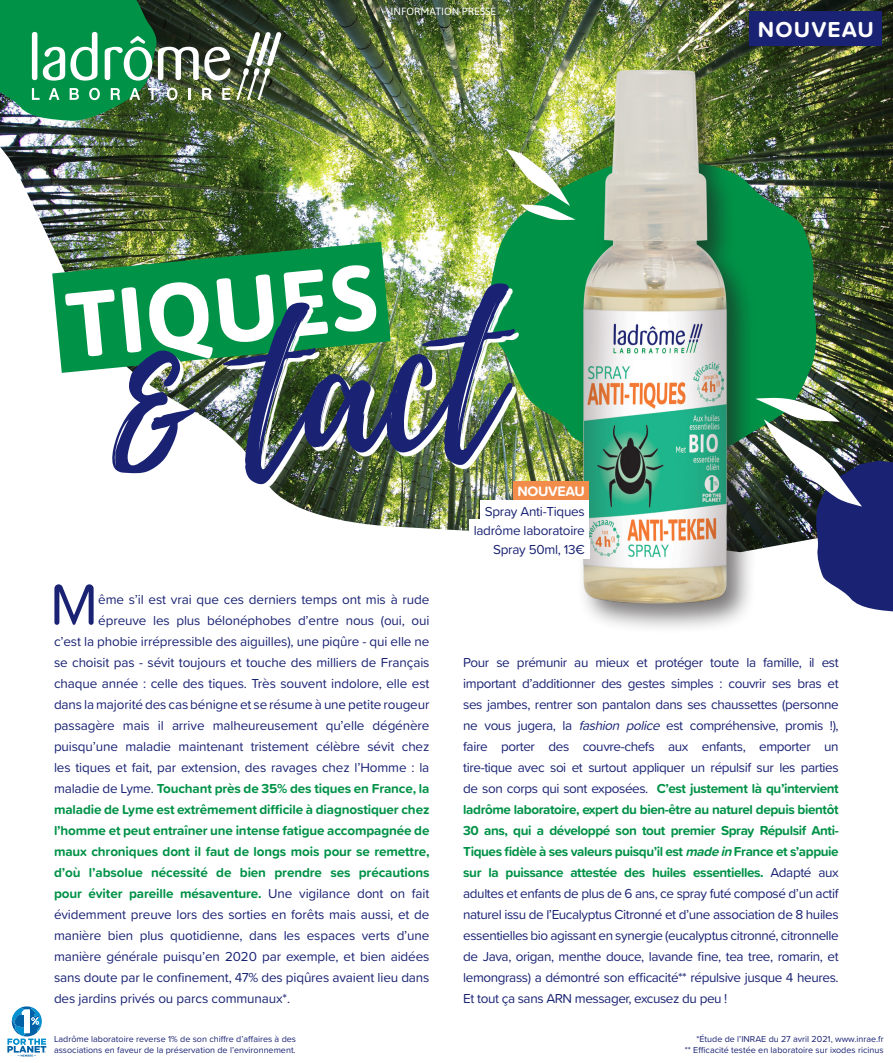
<style>
.page{position:relative;width:893px;height:1063px;background:#fff}
.page>*{position:absolute;margin:0;border:0;box-sizing:border-box;transform-origin:0 0}
.t1{font:187.8px "Playlist Script";color:#1a2373}
.t2{font:700 92.1px "Asap";color:#fff}
.t3{font:60px "Proxima Soft";color:#1a2373}
.t4{font:700 22.5px "Proxima Soft";letter-spacing:.05em;color:#fff}
.t5{font:700 14.25px "Proxima Soft";letter-spacing:-.02em;color:#fff}
.t6{font:13.5px/21px "Proxima Soft";letter-spacing:-.01em;color:#1a2373;text-align:justify}
.t7{font:700 13.5px "Proxima Soft";letter-spacing:-.01em;color:#009247}
.t8{font:10.5px "Asap";color:#fff}
.t9{font:9px/10.5px "Proxima Soft";color:#1a2373}
.s1{font-weight:400;color:#1a2373}
.s2{font-style:italic}
.s3{font-weight:700;color:#009247}
.s4{font-weight:700;font-style:italic;color:#009247}
</style>
<div class="page">
<img style="left:0;top:0;width:893px;height:531px">
<img style="left:52px;top:242px;width:339px;height:131px">
<img style="left:480px;top:159px;width:338px;height:293px">
<img style="left:555px;top:6px;width:200px;height:622px">
<img style="left:0;top:0;width:230px;height:121px">
<img style="left:236px;top:32px;width:46px;height:68px">
<div style="left:749px;top:11px;width:133px;height:34px;background:#1a2373"></div>
<div style="left:513px;top:481px;width:76px;height:20px;background:#f28c4a"></div>
<div style="left:480px;top:501px;width:109px;height:19px;background:#fff"></div>
<div style="left:469px;top:520px;width:120px;height:19px;background:#fff"></div>
<div style="left:489px;top:539px;width:100px;height:19px;background:#fff"></div>
<img style="left:116px;top:289px;width:403px;height:199px">
<svg style="left:755px;top:396px;width:138px;height:216px"></svg>
<img style="left:506px;top:149px;width:70px;height:73px">
<svg style="left:7px;top:1006px;width:39px;height:51px"></svg>
<p class="t8" style="left:391px;top:5px;width:107px">INFORMATION PRESSE</p>
<p class="t2" style="left:62px;top:260px;width:312px;rotate:-5deg">TIQUES</p>
<p class="t1" style="left:90px;top:275px;width:402px;rotate:-5deg">&amp; tact</p>
<p class="t5" style="left:517px;top:481px;width:69px">NOUVEAU</p>
<p class="t6" style="left:485px;top:500px;width:102px">Spray Anti-Tiques</p>
<p class="t6" style="left:474px;top:519px;width:113px">ladrôme laboratoire</p>
<p class="t6" style="left:493px;top:538px;width:93px">Spray 50ml, 13€</p>
<p class="t4" style="left:758px;top:12px;width:117px">NOUVEAU</p>
<p class="t3" style="left:50px;top:560px;width:50px">M</p>
<p class="t6" style="left:98px;top:588px;width:333px">ême s’il est vrai que ces derniers temps ont mis à rude</p>
<p class="t6" style="left:98px;top:609px;width:333px">épreuve les plus bélonéphobes d’entre nous (oui, oui</p>
<p class="t6" style="left:54px;top:630px;width:377px">c’est la phobie irrépressible des aiguilles), une piqûre - qui elle ne</p>
<p class="t6" style="left:54px;top:651px;width:377px">se choisit pas - sévit toujours et touche des milliers de Français</p>
<p class="t6" style="left:54px;top:672px;width:377px">chaque année : celle des tiques. Très souvent indolore, elle est</p>
<p class="t6" style="left:54px;top:693px;width:377px">dans la majorité des cas bénigne et se résume à une petite rougeur</p>
<p class="t6" style="left:54px;top:714px;width:377px">passagère mais il arrive malheureusement qu’elle dégénère</p>
<p class="t6" style="left:54px;top:735px;width:377px">puisqu’une maladie maintenant tristement célèbre sévit chez</p>
<p class="t6" style="left:54px;top:756px;width:377px">les tiques et fait, par extension, des ravages chez l’Homme : la</p>
<p class="t7" style="left:54px;top:778px;width:377px"><span class="s1">maladie de Lyme.</span> Touchant près de 35% des tiques en France, la</p>
<p class="t7" style="left:54px;top:799px;width:377px">maladie de Lyme est extrêmement difficile à diagnostiquer chez</p>
<p class="t7" style="left:54px;top:820px;width:377px">l’homme et peut entraîner une intense fatigue accompagnée de</p>
<p class="t7" style="left:54px;top:841px;width:377px">maux chroniques dont il faut de longs mois pour se remettre,</p>
<p class="t7" style="left:54px;top:862px;width:377px">d’où l’absolue nécessité de bien prendre ses précautions</p>
<p class="t7" style="left:54px;top:883px;width:377px">pour éviter pareille mésaventure. <span class="s1">Une vigilance dont on fait</span></p>
<p class="t6" style="left:54px;top:903px;width:377px">évidemment preuve lors des sorties en forêts mais aussi, et de</p>
<p class="t6" style="left:54px;top:924px;width:377px">manière bien plus quotidienne, dans les espaces verts d’une</p>
<p class="t6" style="left:54px;top:945px;width:377px">manière générale puisqu’en 2020 par exemple, et bien aidées</p>
<p class="t6" style="left:54px;top:966px;width:377px">sans doute par le confinement, 47% des piqûres avaient lieu dans</p>
<p class="t6" style="left:54px;top:987px;width:238px">des jardins privés ou parcs communaux*.</p>
<p class="t9" style="left:54px;top:1033px;width:244px">Ladrôme laboratoire reverse 1% de son chiffre d’affaires à des associations en faveur de la préservation de l’environnement.</p>
<p class="t6" style="left:463px;top:651px;width:377px">Pour se prémunir au mieux et protéger toute la famille, il est important d’additionner des gestes simples : couvrir ses bras et ses jambes, rentrer son pantalon dans ses chaussettes (personne ne vous jugera, la <span class="s2">fashion police</span> est compréhensive, promis !), faire porter des couvre-chefs aux enfants, emporter un tire-tique avec soi et surtout appliquer un répulsif sur les parties de son corps qui sont exposées. <span class="s3">C’est justement là qu’intervient ladrôme laboratoire, expert du bien-être au naturel depuis bientôt 30 ans, qui a développé son tout premier Spray Répulsif Anti-Tiques fidèle à ses valeurs puisqu’il est</span> <span class="s4">madein</span><span class="s3">France et s’appuie sur la puissance attestée des huiles essentielles.</span> Adapté aux adultes et enfants de plus de 6 ans, ce spray futé composé d’un actif naturel issu de l’Eucalyptus Citronné et d’une association de 8 huiles essentielles bio agissant en synergie (eucalyptus citronné, citronnelle de Java, origan, menthe douce, lavande fine, tea tree, romarin, et lemongrass) a démontré son efficacité** répulsive jusque 4 heures.<br>Et tout ça sans ARN messager, excusez du peu !</p>
<p class="t9" style="left:696px;top:1033px;width:189px">*Étude de l’INRAE du 27 avril 2021, www.inrae.fr</p>
<p class="t9" style="left:685px;top:1044px;width:200px">** Efficacité testée en laboratoire sur ixodes ricinus</p>
</div>
